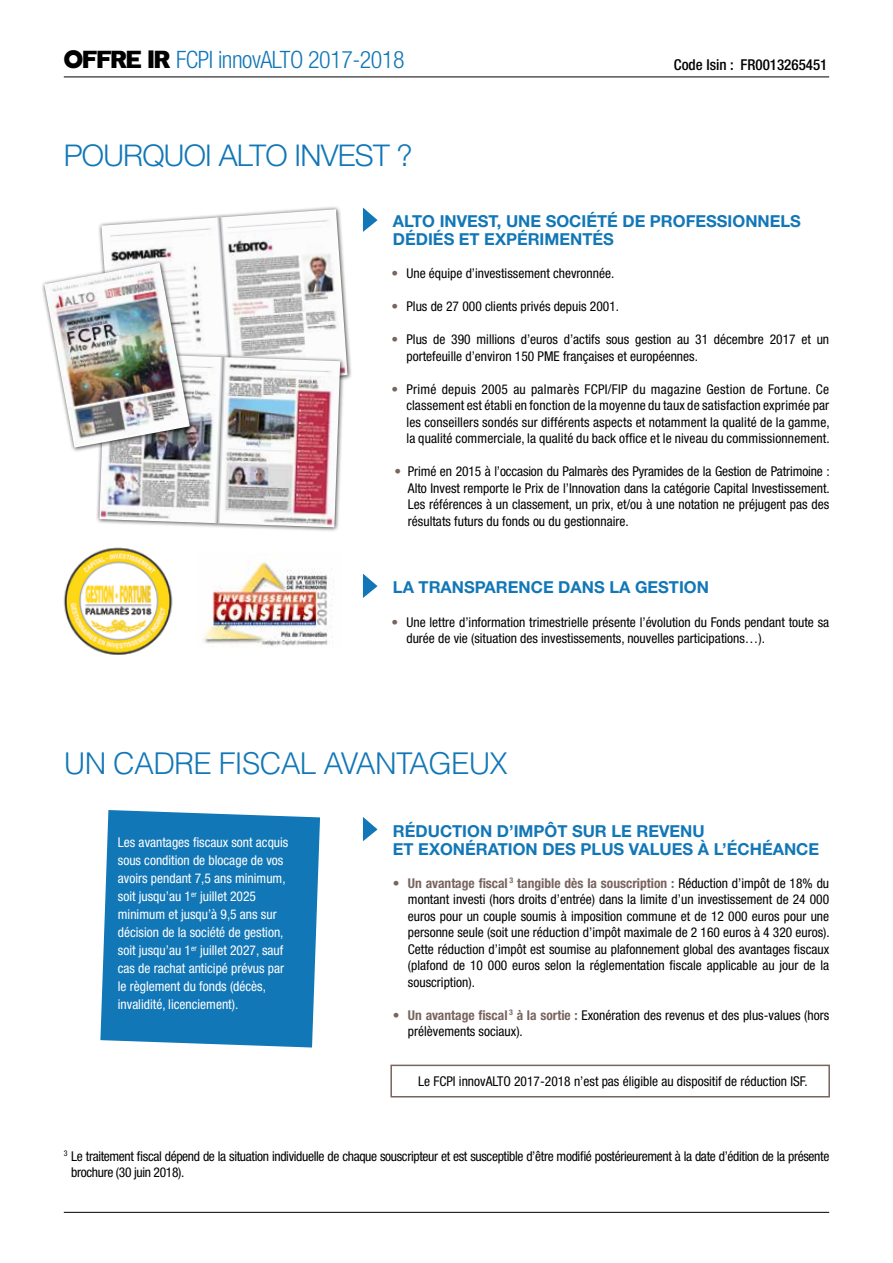
<style>
.page{position:relative;width:893px;height:1263px;background:#fff}
.page>*{position:absolute;margin:0;border:0;box-sizing:border-box;transform-origin:0 0}
.t1{font:300 30px "Helvetica LT Std";letter-spacing:-.025em;color:#1277b7}
.t2{font:300 30px "Helvetica Neue LT Std";letter-spacing:-.025em;color:#1277b7}
.t3{font:300 condensed 24px "Helvetica Neue LT Std";letter-spacing:-.02em;color:#1277b7}
.t4{font:700 16.5px "Helvetica Neue LT Std";color:#1277b7}
.t5{font:500 condensed 15px "Helvetica Neue LT Std";color:#000}
.t6{font:condensed 13.5px/16.5px "Helvetica Neue LT Std";color:#000}
.t7{font:condensed 13.5px/18px "Helvetica Neue LT Std";color:#fff}
.t8{font:condensed 13.5px/16.5px "Helvetica Neue LT Std";letter-spacing:-.025em;color:#000}
.s1{font-family:"Tabarra";font-weight:900;font-stretch:normal;font-size:22.5px;color:#000}
.s2{color:#79645e}
.s3{font-weight:700;color:#79645e}
</style>
<div class="page">
<img style="left:203px;top:555px;width:131px;height:92px">
<svg style="left:100px;top:810px;width:220px;height:237px;background:#217fbb"></svg>
<svg style="left:363px;top:208px;width:15px;height:24px"></svg>
<svg style="left:363px;top:574px;width:15px;height:24px"></svg>
<svg style="left:363px;top:817px;width:15px;height:24px"></svg>
<hr style="left:64px;top:1212px;width:765px;height:1px;background:#000">
<hr style="left:64px;top:77px;width:765px;height:1px;background:#000">
<div style="left:390px;top:1064px;width:440px;height:33px;border:2px solid #79645e"></div>
<img style="left:63px;top:547px;width:110px;height:108px">
<div style="left:98px;top:206px;width:255px;height:191px;background:#000;opacity:.75"></div>
<img style="left:101px;top:217px;width:113px;height:133px">
<img style="left:219px;top:209px;width:129px;height:174px">
<div style="left:96px;top:350px;width:250px;height:183px;background:#000;opacity:.75"></div>
<img style="left:99px;top:353px;width:115px;height:170px">
<img style="left:217px;top:357px;width:123px;height:170px">
<svg style="left:214px;top:217px;width:20px;height:306px"></svg>
<div style="left:41px;top:259px;width:154px;height:194px;background:#000;opacity:.75"></div>
<img style="left:44px;top:263px;width:146px;height:185px">
<h2 class="t3" style="left:64px;top:46px;width:342px"><span class="s1">Offre IR</span> FCPI innovALTO 2017-2018</h2>
<p class="t5" style="left:674px;top:56px;width:155px">Code Isin : FR0013265451</p>
<h1 class="t2" style="left:64px;top:137px;width:350px">POURQUOI ALTO INVEST ?</h1>
<p class="t4" style="left:393px;top:211px;width:126px">ALTO INVEST, UNE</p>
<p class="t4" style="left:546px;top:211px;width:117px">SOCIÉTÉ DE PRO</p>
<p class="t4" style="left:686px;top:211px;width:22px">FESSIONNELS</p>
<p class="t4" style="left:393px;top:229px;width:147px">DÉDI ÉS ET EXPÉRIMENT</p>
<p class="t4" style="left:592px;top:229px;width:22px">ÉS</p>
<p class="t6" style="left:391px;top:265px;width:224px"><span class="s2">•</span> Une équipe d’investissement chevronnée.</p>
<p class="t6" style="left:391px;top:298px;width:229px"><span class="s2">•</span> Plus de 27 000 clients privés depuis 2001.</p>
<p class="t6" style="left:406px;top:331px;width:424px;text-indent:-15px"><span class="s2">•</span> Plus de 390 millions d’euros d’actifs sous gestion au 31 décembre 2017 et un portefeuille d’environ 150 PME françaises et européennes.</p>
<p class="t6" style="left:406px;top:381px;width:425px;text-align:justify;text-indent:-15px"><span class="s2">•</span> Primé depuis 2005 au palmarès FCPI/FIP du magazine Gestion de Fortune. Ce classement est établi en fonction de la moyenne du taux de satisfaction exprimée par les conseillers sondés sur différents aspects et notamment la qualité de la gamme, la qualité commerciale, la qualité du back office et le niveau du commissionnement.</p>
<p class="t6" style="left:408px;top:463px;width:423px;text-align:justify;text-indent:-14px"><span class="s2">•</span> Primé en 2015 à l’occasion du Palmarès des Pyramides de la Gestion de Patrimoine :<br>Alto Invest remporte le Prix de l’Innovation dans la catégorie Capital Investissement.<br>Les références à un classement, un prix, et/ou à une notation ne préjugent pas des résultats futurs du fonds ou du gestionnaire.</p>
<p class="t4" style="left:393px;top:577px;width:38px">LA TRANSPAREN</p>
<p class="t4" style="left:531px;top:577px;width:40px">CE DANS</p>
<p class="t4" style="left:609px;top:577px;width:50px">LA GESTION</p>
<p class="t6" style="left:406px;top:613px;width:424px;text-indent:-15px"><span class="s2">•</span> Une lettre d’information trimestrielle présente l’évolution du Fonds pendant toute sa durée de vie (situation des investissements, nouvelles participations…).</p>
<h1 class="t1" style="left:64px;top:745px;width:446px">UN CADRE FISCAL AVANTAGEUX</h1>
<p class="t7" style="left:118px;top:833px;width:172px">Les avantages fiscaux sont acquis sous condition de blocage de vos avoirs pendant 7,5 ans minimum, soit jusqu’au 1<sup>er</sup> juillet 2025 minimum et jusqu’à 9,5 ans sur décision de la société de gestion, soit jusqu’au 1<sup>er</sup> juillet 2027, sauf cas de rachat anticipé prévus par le règlement du fonds (décès, invalidité, licenciement).</p>
<p class="t4" style="left:393px;top:821px;width:70px">RÉDUCTION</p>
<p class="t4" style="left:497px;top:821px;width:28px">D’IMP</p>
<p class="t4" style="left:544px;top:821px;width:40px">ÔT SUR</p>
<p class="t4" style="left:611px;top:821px;width:95px">LE REVENU</p>
<p class="t4" style="left:393px;top:839px;width:94px">ET EXON ÉRATION</p>
<p class="t4" style="left:542px;top:839px;width:12px">DES</p>
<p class="t4" style="left:581px;top:839px;width:12px">PLUS</p>
<p class="t4" style="left:629px;top:839px;width:12px">VALUES</p>
<p class="t4" style="left:698px;top:839px;width:121px">À L’ÉCHÉANCE</p>
<p class="t6" style="left:408px;top:875px;width:423px;text-align:justify;text-indent:-15px"><span class="s2">•</span> <span class="s3">Un avantage fiscal</span> <sup>3</sup> <span class="s3">tangible dès la souscription :</span> Réduction d’impôt de 18% du montant investi (hors droits d’entrée) dans la limite d’un investissement de 24 000 euros pour un couple soumis à imposition commune et de 12 000 euros pour une personne seule (soit une réduction d’impôt maximale de 2 160 euros à 4 320 euros).<br>Cette réduction d’impôt est soumise au plafonnement global des avantages fiscaux (plafond de 10 000 euros selon la réglementation fiscale applicable au jour de la souscription).</p>
<p class="t6" style="left:408px;top:1007px;width:423px;text-indent:-15px"><span class="s2">•</span> <span class="s3">Un avantage fiscal</span> <sup>3</sup> <span class="s3">à la sortie :</span> Exonération des revenus et des plus-values (hors prélèvements sociaux).</p>
<p class="t6" style="left:418px;top:1073px;width:391px">Le FCPI innovALTO 2017-2018 n’est pas éligible au dispositif de réduction ISF.</p>
<p class="t8" style="left:71px;top:1147px;width:759px;text-indent:-7px"><sup>3</sup> Le traitement fiscal dépend de la situation individuelle de chaque souscripteur et est susceptible d’être modifié postérieurement à la date d’édition de la présente brochure (30 juin 2018).</p>
</div>
